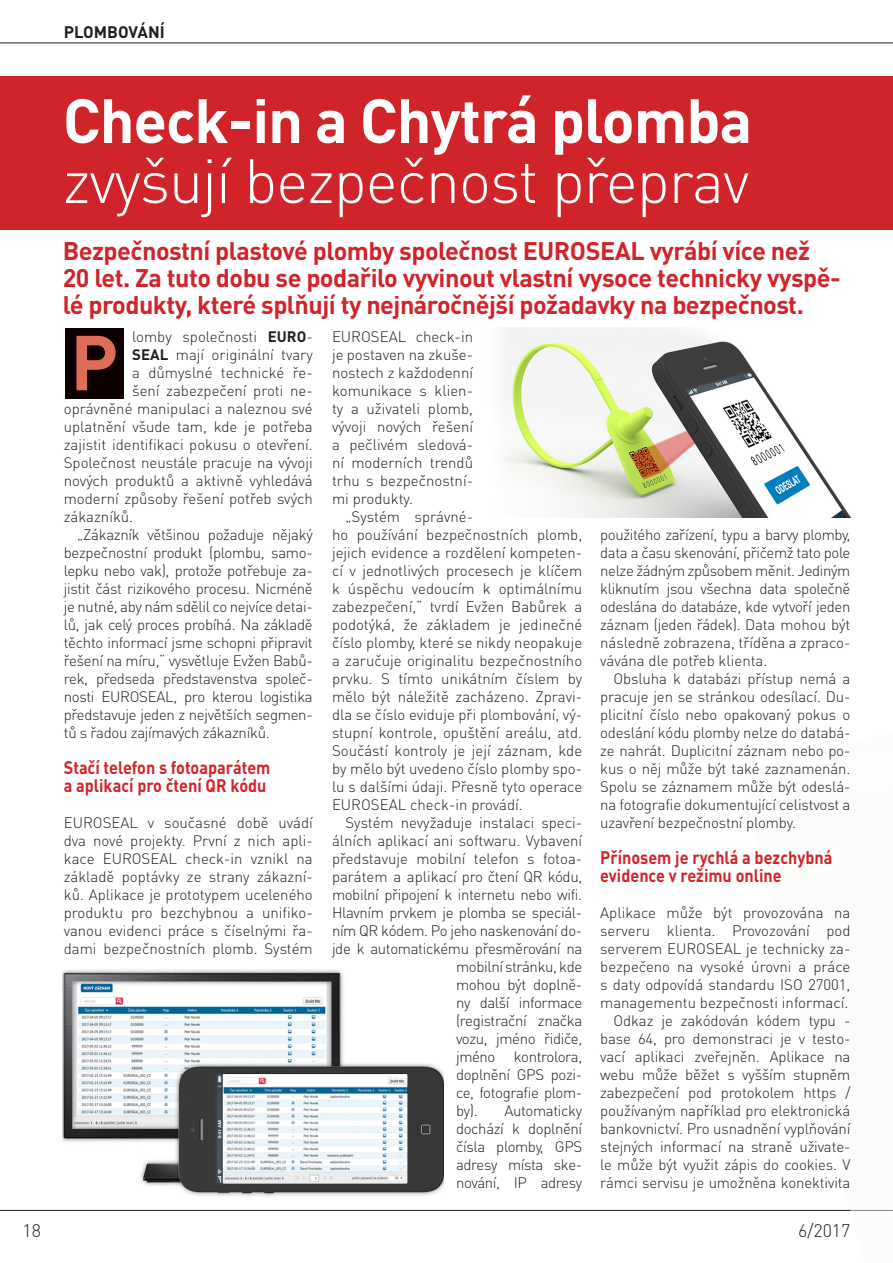
<style>
.page{position:relative;width:893px;height:1263px;background:#fff}
.page>*{position:absolute;margin:0;border:0;box-sizing:border-box;transform-origin:0 0}
.t1{font:700 76.5px "DIN Pro";color:#dd6e55}
.nadpis{font:300 61.5px "DIN Pro";letter-spacing:-.02em;color:#fff}
.nadpis-2{font:700 61.5px "DIN Pro";letter-spacing:-.02em;color:#fff}
.perex{font:700 25.2px/27.3px "DIN Pro";letter-spacing:-.02em;color:#d1232a}
.odrazky_text{font:700 18px "DIN Pro";color:#d1232a;scale:.9 1}
.t2{font:300 18px "DIN Pro";color:#231f20}
.t3{font:700 16.5px "DIN Pro";color:#231f20}
.t4{font:300 15px/18px "DIN Pro";color:#231f20;text-align:justify}
.t5{font:300 15px "DIN Pro";letter-spacing:-.025em;color:#231f20}
.t6{font:300 15px "DIN Pro";letter-spacing:-.02em;color:#231f20}
.s1{font-weight:700}
</style>
<div class="page">
<hr style="left:0;top:43px;width:893px;height:1px;background:#231f20">
<hr style="left:0;top:1210px;width:893px;height:1px;background:#231f20">
<div style="left:0;top:77px;width:893px;height:153px;background:#d1232a"></div>
<img style="left:503px;top:327px;width:347px;height:190px">
<img style="left:63px;top:969px;width:380px;height:228px">
<div style="left:66px;top:328px;width:58px;height:70px;background:#0e0000"></div>
<p class="t3" style="left:64px;top:21px;width:103px">PLOMBOVÁNÍ</p>
<p class="nadpis-2" style="left:63px;top:79px;width:691px">Check-in a Chytrá plomba</p>
<p class="nadpis" style="left:63px;top:139px;width:688px">zvyšují bezpečnost přeprav</p>
<p class="perex" style="left:63px;top:236px;width:779px">Bezpečnostní plastové plomby společnost EUROSEAL vyrábí více než<br>20 let. Za tuto dobu se podařilo vyvinout vlastní vysoce technicky vyspě&shy;lé produkty, které splňují ty nejnáročnější požadavky na bezpečnost.</p>
<p class="t1" style="left:70px;top:311px;width:50px">P</p>
<p class="t4" style="left:132px;top:327px;width:182px">lomby společnosti <span class="s1">EURO</span>-</p>
<p class="t4" style="left:132px;top:345px;width:182px"><span class="s1">SEAL</span> mají originální tvary</p>
<p class="t4" style="left:132px;top:363px;width:182px">a důmyslné technické ře-</p>
<p class="t4" style="left:132px;top:381px;width:182px">šení zabezpečení proti ne-</p>
<p class="t4" style="left:64px;top:399px;width:251px">oprávněné manipulaci a naleznou své</p>
<p class="t4" style="left:64px;top:417px;width:251px">uplatnění všude tam, kde je potřeba</p>
<p class="t4" style="left:64px;top:435px;width:250px">zajistit identifikaci pokusu o otevření.</p>
<p class="t4" style="left:64px;top:453px;width:250px">Společnost neustále pracuje na vývoji</p>
<p class="t4" style="left:64px;top:471px;width:250px">nových produktů a aktivně vyhledává</p>
<p class="t4" style="left:64px;top:489px;width:251px">moderní způsoby řešení potřeb svých</p>
<p class="t4" style="left:64px;top:507px;width:71px">zákazníků.</p>
<p class="t4" style="left:64px;top:525px;width:251px;text-indent:13px">„Zákazník většinou požaduje nějaký bezpečnostní produkt (plombu, samo&shy;lepku nebo vak), protože potřebuje za&shy;jistit část rizikového procesu. Nicméně je nutné, aby nám sdělil co nejvíce detai&shy;lů, jak celý proces probíhá. Na základě těchto informací jsme schopni připravit řešení na míru,“ vysvětluje Evžen Babů&shy;rek, předseda představenstva společ&shy;nosti EUROSEAL, pro kterou logistika představuje jeden z největších segmen&shy;tů s řadou zajímavých zákazníků.</p>
<p class="odrazky_text" style="left:64px;top:755px;width:231px">Stačí telefon s fotoaparátem</p>
<p class="odrazky_text" style="left:64px;top:773px;width:227px">a aplikací pro čtení QR kódu</p>
<p class="t4" style="left:64px;top:813px;width:251px">EUROSEAL v současné době uvádí dva nové projekty. První z nich apli&shy;kace EUROSEAL check-in vznikl na základě poptávky ze strany zákazní&shy;ků. Aplikace je prototypem uceleného produktu pro bezchybnou a unifiko&shy;vanou evidenci práce s číselnými řa&shy;dami bezpečnostních plomb. Systém</p>
<p class="t4" style="left:332px;top:327px;width:143px">EUROSEAL check-in je postaven na zkuše&shy;nostech z každodenní komunikace s klien&shy;ty a uživateli plomb, vývoji nových řešení a pečlivém sledová&shy;ní moderních trendů trhu s bezpečnostní&shy;mi produkty.</p>
<p class="t4" style="left:332px;top:507px;width:252px;text-align:left;text-indent:13px">„Systém správné-<br>ho používání bezpečnostních plomb, jejich evidence a rozdělení kompeten&shy;cí v jednotlivých procesech je klíčem k úspěchu vedoucím k optimálnímu zabezpečení,“ tvrdí Evžen Babůrek a podotýká, že základem je jedinečné číslo plomby, které se nikdy neopakuje a zaručuje originalitu bezpečnostního prvku. S tímto unikátním číslem by mělo být náležitě zacházeno. Zpravi&shy;dla se číslo eviduje při plombování, vý&shy;stupní kontrole, opuštění areálu, atd.<br>Součástí kontroly je její záznam, kde by mělo být uvedeno číslo plomby spo&shy;lu s dalšími údaji. Přesně tyto operace EUROSEAL check-in provádí.</p>
<p class="t4" style="left:345px;top:813px;width:238px">Systém nevyžaduje instalaci speci-</p>
<p class="t4" style="left:332px;top:831px;width:252px">álních aplikací ani softwaru. Vybavení</p>
<p class="t4" style="left:332px;top:849px;width:252px">představuje mobilní telefon s fotoa-</p>
<p class="t5" style="left:332px;top:866px;width:252px">parátem a aplikací pro čtení QR kódu,</p>
<p class="t5" style="left:332px;top:884px;width:252px">mobilní připojení k internetu nebo wifi.</p>
<p class="t5" style="left:332px;top:902px;width:252px">Hlavním prvkem je plomba se speciál-</p>
<p class="t5" style="left:332px;top:920px;width:252px">ním QR kódem. Po jeho naskenování do-</p>
<p class="t5" style="left:332px;top:938px;width:252px">jde k automatickému přesměrování na</p>
<p class="t5" style="left:456px;top:956px;width:128px">mobilní stránku, kde</p>
<p class="t6" style="left:456px;top:974px;width:128px">mohou být doplně-</p>
<p class="t5" style="left:456px;top:992px;width:128px">ny další informace</p>
<p class="t5" style="left:456px;top:1010px;width:128px">(registrační značka</p>
<p class="t5" style="left:456px;top:1028px;width:128px">vozu, jméno řidiče,</p>
<p class="t5" style="left:456px;top:1046px;width:128px">jméno kontrolora,</p>
<p class="t5" style="left:456px;top:1064px;width:128px">doplnění GPS pozi-</p>
<p class="t5" style="left:456px;top:1082px;width:128px">ce, fotografie plom-</p>
<p class="t4" style="left:456px;top:1101px;width:23px">by).</p>
<p class="t4" style="left:600px;top:525px;width:252px">použitého zařízení, typu a barvy plomby, data a času skenování, přičemž tato pole nelze žádným způsobem měnit. Jediným kliknutím jsou všechna data společně odeslána do databáze, kde vytvoří jeden záznam (jeden řádek). Data mohou být následně zobrazena, tříděna a zpraco&shy;vávána dle potřeb klienta.</p>
<p class="t4" style="left:600px;top:669px;width:252px;text-indent:13px">Obsluha k databázi přístup nemá a pracuje jen se stránkou odesílací. Du&shy;plicitní číslo nebo opakovaný pokus o odeslání kódu plomby nelze do databá&shy;ze nahrát. Duplicitní záznam nebo po&shy;kus o něj může být také zaznamenán.<br>Spolu se záznamem může být odeslá&shy;na fotografie dokumentující celistvost a uzavření bezpečnostní plomby.</p>
<p class="odrazky_text" style="left:600px;top:845px;width:259px">Přínosem je rychlá a bezchybná</p>
<p class="odrazky_text" style="left:600px;top:863px;width:203px">evidence v režimu online</p>
<p class="t4" style="left:600px;top:903px;width:252px">Aplikace může být provozována na serveru klienta. Provozování pod serverem EUROSEAL je technicky za&shy;bezpečeno na vysoké úrovni a práce s daty odpovídá standardu ISO 27001, managementu bezpečnosti informací.</p>
<p class="t4" style="left:600px;top:1011px;width:252px;text-indent:13px">Odkaz je zakódován kódem typu - base 64, pro demonstraci je v testo&shy;vací aplikaci zveřejněn. Aplikace na webu může běžet s vyšším stupněm zabezpečení pod protokolem https / používaným například pro elektronická bankovnictví. Pro usnadnění vyplňování stejných informací na straně uživate&shy;le může být využit zápis do cookies. V rámci servisu je umožněna konektivita</p>
<p class="t4" style="left:456px;top:1101px;width:128px;text-indent:48px">Automaticky dochází k doplnění čísla plomby, GPS adresy místa ske&shy;nování, IP adresy</p>
<p class="t2" style="left:23px;top:1219px;width:20px">18</p>
<p class="t2" style="left:798px;top:1219px;width:54px">6/2017</p>
</div>
